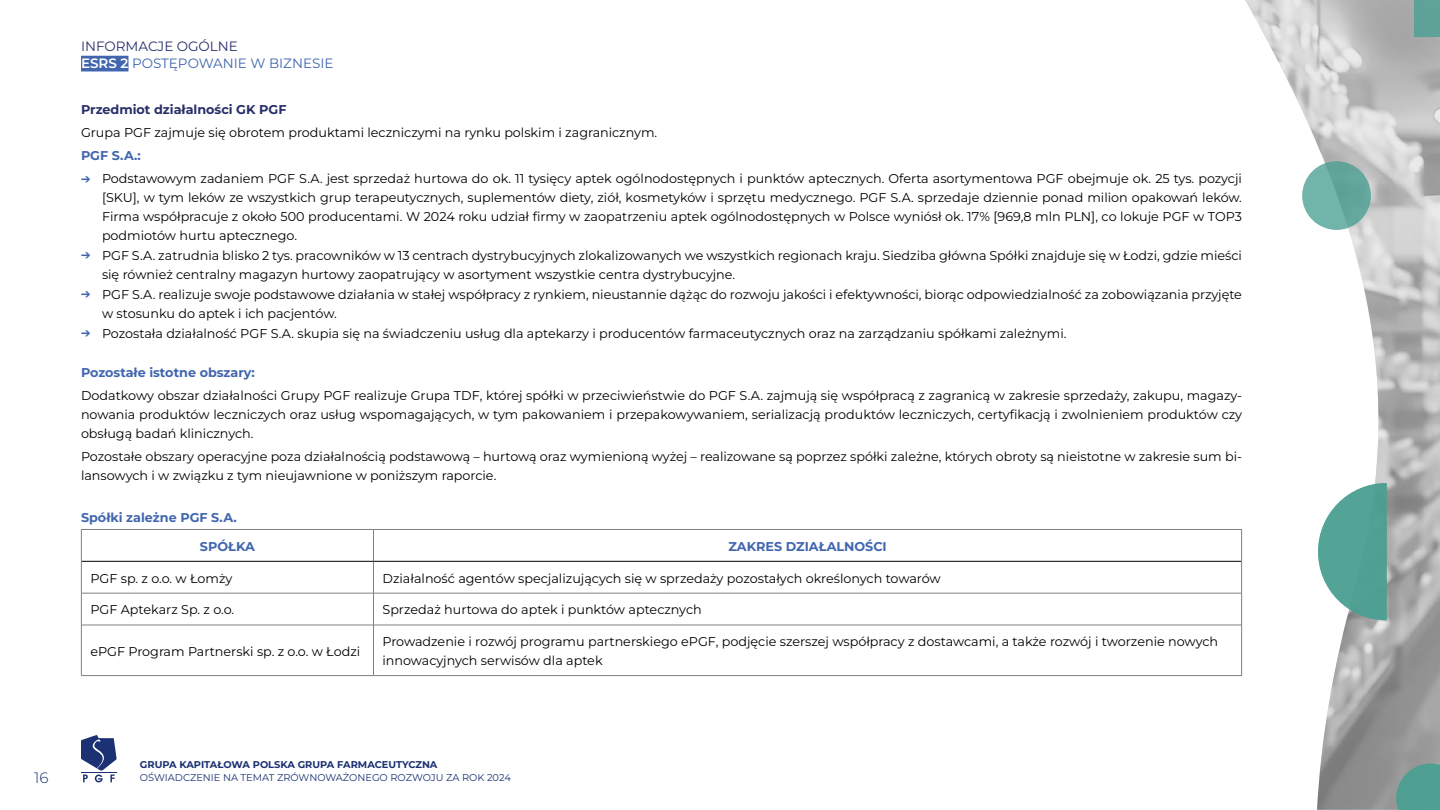
<style>
.page{position:relative;width:1440px;height:810px;background:#fff}
.page>*{position:absolute;margin:0;border:0;box-sizing:border-box;transform-origin:0 0}
.t1{font:300 15px "Montserrat";color:#1b3173}
.t2{font:13.5px/17.2px "Montserrat";color:#4166ae}
.t3{font:12.75px/18.8px "Montserrat";color:#000}
.t4{font:700 12.75px "Montserrat";color:#4166ae}
.t5{font:700 12.75px "Montserrat";color:#272f68}
.t6{font:9.82px "Montserrat";color:#1b3173}
.t7{font:700 9.82px "Montserrat";color:#1b3173}
.s1{color:#272f68}
.s2{font-weight:600;color:#fff}
.s3{color:#4166ae}
</style>
<div class="page">
<img style="left:1245px;top:0;width:195px;height:810px">
<svg style="left:1302px;top:161px;width:69px;height:69px;background:#6bada2"></svg>
<svg style="left:1318px;top:483px;width:69px;height:137px"></svg>
<svg style="left:1396px;top:764px;width:44px;height:46px;background:#589e92"></svg>
<div style="left:1414px;top:0;width:26px;height:37px;background:#5fa297"></div>
<svg style="left:81px;top:735px;width:36px;height:47px"></svg>
<hr style="left:81px;top:529px;width:293px;height:1px;background:#808080">
<hr style="left:81px;top:530px;width:1px;height:31px;background:#808080">
<hr style="left:374px;top:529px;width:868px;height:1px;background:#808080">
<hr style="left:1241px;top:530px;width:1px;height:31px;background:#808080">
<hr style="left:81px;top:561px;width:1px;height:32px;background:#808080">
<hr style="left:1241px;top:561px;width:1px;height:32px;background:#808080">
<hr style="left:81px;top:593px;width:1px;height:32px;background:#808080">
<hr style="left:1241px;top:593px;width:1px;height:32px;background:#808080">
<hr style="left:81px;top:625px;width:1px;height:50px;background:#808080">
<hr style="left:1241px;top:625px;width:1px;height:50px;background:#808080">
<hr style="left:373px;top:530px;width:1px;height:31px;background:#808080">
<hr style="left:373px;top:562px;width:1px;height:31px;background:#808080">
<hr style="left:82px;top:593px;width:292px;height:1px;background:#808080">
<hr style="left:374px;top:593px;width:867px;height:1px;background:#808080">
<hr style="left:373px;top:593px;width:1px;height:32px;background:#808080">
<hr style="left:82px;top:625px;width:292px;height:1px;background:#808080">
<hr style="left:374px;top:625px;width:867px;height:1px;background:#808080">
<hr style="left:373px;top:625px;width:1px;height:50px;background:#808080">
<hr style="left:81px;top:675px;width:293px;height:1px;background:#808080">
<hr style="left:374px;top:675px;width:868px;height:1px;background:#808080">
<hr style="left:82px;top:561px;width:292px;height:1px;background:#000">
<hr style="left:374px;top:561px;width:867px;height:1px;background:#000">
<div style="left:81px;top:56px;width:47px;height:15px;background:#4166ae"></div>
<p class="t2" style="left:81px;top:38px;width:254px"><span class="s1">INFORMACJE OGÓLNE<br></span><span class="s2">ESRS 2</span> POSTĘPOWANIE W BIZNESIE</p>
<p class="t5" style="left:81px;top:101px;width:207px">Przedmiot działalności GK PGF</p>
<p class="t3" style="left:81px;top:124px;width:578px">Grupa PGF zajmuje się obrotem produktami leczniczymi na rynku polskim i zagranicznym.</p>
<p class="t4" style="left:81px;top:146px;width:61px">PGF S.A.:</p>
<p class="t3" style="left:102px;top:170px;width:1142px;text-align:justify;text-indent:-21px"><span class="s3">➔</span> Podstawowym zadaniem PGF S.A. jest sprzedaż hurtowa do ok. 11 tysięcy aptek ogólnodostępnych i punktów aptecznych. Oferta asortymentowa PGF obejmuje ok. 25 tys. pozycji [SKU], w tym leków ze wszystkich grup terapeutycznych, suplementów diety, ziół, kosmetyków i sprzętu medycznego. PGF S.A. sprzedaje dziennie ponad milion opakowań leków.<br>Firma współpracuje z około 500 producentami. W 2024 roku udział firmy w zaopatrzeniu aptek ogólnodostępnych w Polsce wyniósł ok. 17% [969,8 mln PLN], co lokuje PGF w TOP3 podmiotów hurtu aptecznego.</p>
<p class="t3" style="left:102px;top:247px;width:1142px;text-indent:-21px"><span class="s3">➔</span> PGF S.A. zatrudnia blisko 2 tys. pracowników w 13 centrach dystrybucyjnych zlokalizowanych we wszystkich regionach kraju. Siedziba główna Spółki znajduje się w Łodzi, gdzie mieści się również centralny magazyn hurtowy zaopatrujący w asortyment wszystkie centra dystrybucyjne.</p>
<p class="t3" style="left:102px;top:286px;width:1142px;text-indent:-21px"><span class="s3">➔</span> PGF S.A. realizuje swoje podstawowe działania w stałej współpracy z rynkiem, nieustannie dążąc do rozwoju jakości i efektywności, biorąc odpowiedzialność za zobowiązania przyjęte w stosunku do aptek i ich pacjentów.</p>
<p class="t3" style="left:81px;top:325px;width:987px"><span class="s3">➔</span> Pozostała działalność PGF S.A. skupia się na świadczeniu usług dla aptekarzy i producentów farmaceutycznych oraz na zarządzaniu spółkami zależnymi.</p>
<p class="t4" style="left:81px;top:363px;width:175px">Pozostałe istotne obszary:</p>
<p class="t3" style="left:81px;top:387px;width:1163px;text-align:justify">Dodatkowy obszar działalności Grupy PGF realizuje Grupa TDF, której spółki w przeciwieństwie do PGF S.A. zajmują się współpracą z zagranicą w zakresie sprzedaży, zakupu, magazy&shy;nowania produktów leczniczych oraz usług wspomagających, w tym pakowaniem i przepakowywaniem, serializacją produktów leczniczych, certyfikacją i zwolnieniem produktów czy obsługą badań klinicznych.</p>
<p class="t3" style="left:81px;top:448px;width:1163px">Pozostałe obszary operacyjne poza działalnością podstawową – hurtową oraz wymienioną wyżej – realizowane są poprzez spółki zależne, których obroty są nieistotne w zakresie sum bi&shy;lansowych i w związku z tym nieujawnione w poniższym raporcie.</p>
<p class="t4" style="left:81px;top:508px;width:157px">Spółki zależne PGF S.A.</p>
<p class="t4" style="left:200px;top:537px;width:56px">SPÓŁKA</p>
<p class="t4" style="left:728px;top:537px;width:160px">ZAKRES DZIAŁALNOŚCI</p>
<p class="t3" style="left:90px;top:570px;width:143px">PGF sp. z o.o. w Łomży</p>
<p class="t3" style="left:383px;top:570px;width:560px">Działalność agentów specjalizujących się w sprzedaży pozostałych określonych towarów</p>
<p class="t3" style="left:90px;top:602px;width:145px">PGF Aptekarz Sp. z o.o.</p>
<p class="t3" style="left:383px;top:602px;width:321px">Sprzedaż hurtowa do aptek i punktów aptecznych</p>
<p class="t3" style="left:90px;top:643px;width:271px">ePGF Program Partnerski sp. z o.o. w Łodzi</p>
<p class="t3" style="left:383px;top:633px;width:837px">Prowadzenie i rozwój programu partnerskiego ePGF, podjęcie szerszej współpracy z dostawcami, a także rozwój i tworzenie nowych innowacyjnych serwisów dla aptek</p>
<p class="t1" style="left:34px;top:768px;width:16px">16</p>
<p class="t7" style="left:140px;top:757px;width:299px">GRUPA KAPITAŁOWA POLSKA GRUPA FARMACEUTYCZNA</p>
<p class="t6" style="left:140px;top:771px;width:373px">OŚWIADCZENIE NA TEMAT ZRÓWNOWAŻONEGO ROZWOJU ZA ROK 2024</p>
</div>
